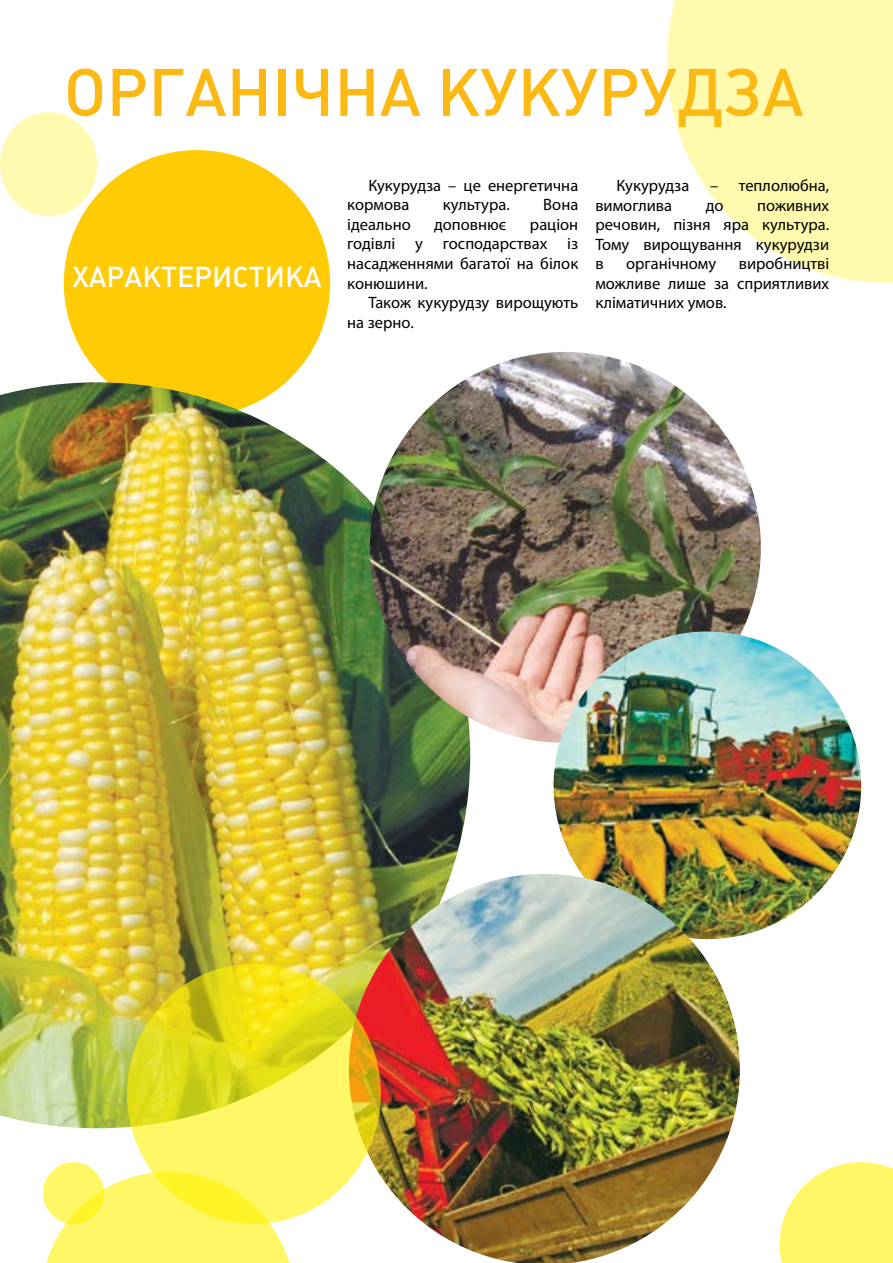
<style>
.page{position:relative;width:893px;height:1263px;background:#fff}
.page>*{position:absolute;margin:0;border:0;box-sizing:border-box;transform-origin:0 0}
.t1{font:66px "Plumb Medium C";color:#fdb913}
.t2{font:28.5px "Plumb Medium C";color:#fff}
.t3{font:16.5px/19.5px "Myriad Pro";color:#000;text-align:justify}
</style>
<div class="page">
<div style="left:0;top:112px;width:97px;height:104px;background:#fffab0;border-radius:50%"></div>
<svg style="left:667px;top:0;width:226px;height:283px;fill:#fffaae"></svg>
<div style="left:64px;top:150px;width:266px;height:266px;background:#ffcb05;border-radius:50%"></div>
<img style="left:0;top:382px;width:470px;height:746px">
<img style="left:370px;top:352px;width:391px;height:391px;border-radius:195px">
<img style="left:554px;top:631px;width:307px;height:308px;border-radius:154px">
<img style="left:349px;top:874px;width:391px;height:389px">
<svg style="left:127px;top:964px;width:254px;height:260px"></svg>
<svg style="left:43px;top:1162px;width:61px;height:62px"></svg>
<svg style="left:43px;top:1172px;width:252px;height:91px"></svg>
<svg style="left:780px;top:1162px;width:113px;height:101px"></svg>
<h1 class="t1" style="left:64px;top:55px;width:741px">ОРГАНІЧНА КУКУРУДЗА</h1>
<h2 class="t2" style="left:72px;top:260px;width:251px">ХАРАКТЕРИСТИКА</h2>
<p class="t3" style="left:347px;top:175px;width:233px;text-indent:21px">Кукурудза – це енергетична кормова</p>
<p class="t3" style="left:443px;top:195px;width:68px">культура.</p>
<p class="t3" style="left:543px;top:195px;width:37px">Вона</p>
<p class="t3" style="left:347px;top:214px;width:65px">ідеально</p>
<p class="t3" style="left:434px;top:214px;width:74px">доповнює</p>
<p class="t3" style="left:347px;top:214px;width:233px;text-indent:183px">раціон годівлі у господарствах із насадженнями багатої на білок конюшини.</p>
<p class="t3" style="left:347px;top:292px;width:233px;text-indent:21px">Також кукурудзу вирощують на зерно.</p>
<p class="t3" style="left:617px;top:175px;width:74px">Кукурудза</p>
<p class="t3" style="left:710px;top:175px;width:121px">– теплолюбна,</p>
<p class="t3" style="left:595px;top:195px;width:78px">вимоглива</p>
<p class="t3" style="left:706px;top:195px;width:19px">до</p>
<p class="t3" style="left:595px;top:195px;width:235px;text-indent:162px">поживних речовин, пізня яра культура.<br>Тому вирощування кукурудзи в</p>
<p class="t3" style="left:595px;top:253px;width:235px;text-indent:143px">виробництві можливе лише за сприятливих кліматичних умов.</p>
<p class="t3" style="left:626px;top:253px;width:92px">органічному</p>
</div>
